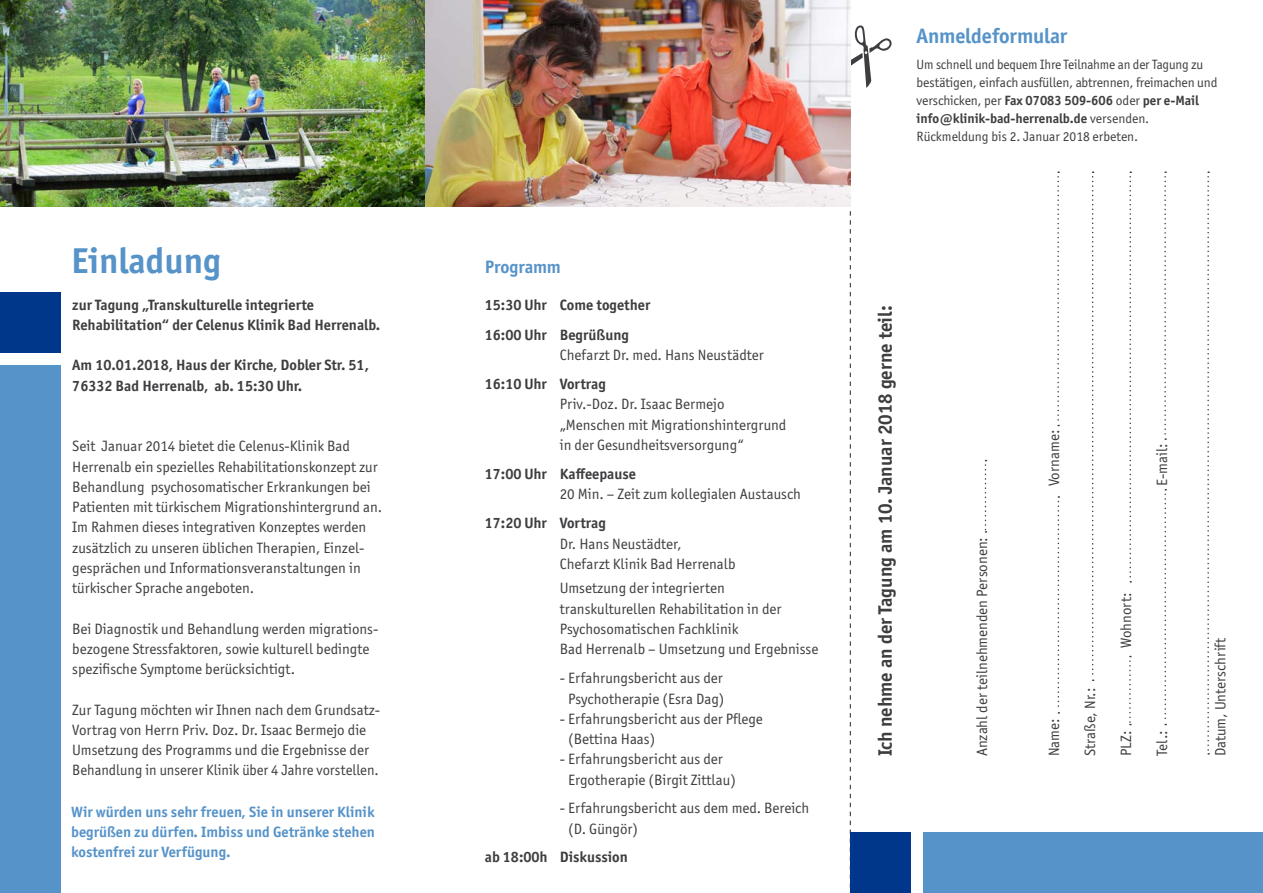
<style>
.page{position:relative;width:1263px;height:893px;background:#fff}
.page>*{position:absolute;margin:0;border:0;box-sizing:border-box;transform-origin:0 0}
.Fly_Fließtext_linksb{font:700 36px "Officina Sans ITC Pro";color:#5693c9}
.t1{font:700 21px "Officina Sans ITC Pro";letter-spacing:-.005em;color:#5693c9}
.t2{font:700 19.5px "Officina Sans ITC Pro";color:#3e3d40}
.Fly_Große_Headline_b{font:700 18px "Officina Sans ITC Pro";letter-spacing:-.005em;color:#5693c9}
.Fly_Fließtext_linksb-2{font:15px/20.2px "Officina Sans ITC Pro";color:#3e3d40}
.Fly_Fließtext_linksb-3{font:700 15px/20.2px "Officina Sans ITC Pro";color:#3e3d40}
.Fly_Fließtext_linksb-4{font:700 15px/20.2px "Officina Sans ITC Pro";color:#5693c9;text-align:justify}
.t3{font:13.5px/18px "Officina Sans ITC Pro";letter-spacing:-.01em;color:#3e3d40}
.s1{font-weight:700}
</style>
<div class="page">
<img style="left:0;top:0;width:850px;height:206px">
<div style="left:0;top:292px;width:60px;height:60px;background:#00378b"></div>
<div style="left:0;top:365px;width:60px;height:528px;background:#5693c9"></div>
<svg style="left:985px;top:460px;width:1px;height:73px"></svg>
<svg style="left:1057px;top:496px;width:2px;height:218px"></svg>
<svg style="left:1057px;top:171px;width:2px;height:255px"></svg>
<svg style="left:1129px;top:656px;width:2px;height:69px"></svg>
<svg style="left:1207px;top:171px;width:2px;height:584px"></svg>
<svg style="left:1092px;top:171px;width:2px;height:510px"></svg>
<svg style="left:1164px;top:489px;width:2px;height:236px"></svg>
<svg style="left:1164px;top:171px;width:2px;height:269px"></svg>
<svg style="left:1129px;top:171px;width:2px;height:412px"></svg>
<svg style="left:850px;top:0;width:41px;height:833px"></svg>
<div style="left:850px;top:833px;width:61px;height:60px;background:#00378b"></div>
<div style="left:923px;top:833px;width:340px;height:60px;background:#5693c9"></div>
<p class="Fly_Fließtext_linksb" style="left:71px;top:238px;width:152px">Einladung</p>
<p class="Fly_Fließtext_linksb-3" style="left:72px;top:294px;width:243px">zur Tagung „Transkulturelle integrierte</p>
<p class="Fly_Fließtext_linksb-3" style="left:72px;top:314px;width:310px">Rehabilitation“ der Celenus Klinik Bad Herrenalb.</p>
<p class="Fly_Fließtext_linksb-3" style="left:72px;top:355px;width:298px">Am 10.01.2018, Haus der Kirche, Dobler Str. 51,<br>76332 Bad Herrenalb, ab. 15:30 Uhr.</p>
<p class="Fly_Fließtext_linksb-2" style="left:72px;top:436px;width:311px">Seit Januar 2014 bietet die Celenus-Klinik Bad Herrenalb ein spezielles Rehabilitationskonzept zur Behandlung psychosomatischer Erkrankungen bei Patienten mit türkischem Migrationshintergrund an.</p>
<p class="Fly_Fließtext_linksb-2" style="left:72px;top:517px;width:295px">Im Rahmen dieses integrativen Konzeptes werden zusätzlich zu unseren üblichen Therapien, Einzel&shy;gesprächen und Informationsveranstaltungen in türkischer Sprache angeboten.</p>
<p class="Fly_Fließtext_linksb-2" style="left:72px;top:618px;width:308px">Bei Diagnostik und Behandlung werden migrations&shy;bezogene Stressfaktoren, sowie kulturell bedingte spezifische Symptome berücksichtigt.</p>
<p class="Fly_Fließtext_linksb-2" style="left:72px;top:699px;width:309px">Zur Tagung möchten wir Ihnen nach dem Grundsatz-Vortrag von Herrn Priv. Doz. Dr. Isaac Bermejo die Umsetzung des Programms und die Ergebnisse der Behandlung in unserer Klinik über 4 Jahre vorstellen.</p>
<p class="Fly_Fließtext_linksb-4" style="left:71px;top:801px;width:305px">Wir würden uns sehr freuen, Sie in unserer Klinik begrüßen zu dürfen. Imbiss und Getränke stehen kostenfrei zur Verfügung.</p>
<p class="Fly_Große_Headline_b" style="left:485px;top:256px;width:78px">Programm</p>
<p class="Fly_Fließtext_linksb-3" style="left:485px;top:295px;width:167px">15:30 Uhr Come together</p>
<p class="Fly_Fließtext_linksb-2" style="left:560px;top:324px;width:206px;text-indent:-75px"><span class="s1">16:00 Uhr Begrüßung<br></span>Chefarzt Dr. med. Hans Neustädter</p>
<p class="Fly_Fließtext_linksb-2" style="left:560px;top:374px;width:166px;text-indent:-75px"><span class="s1">16:10 Uhr Vortrag<br></span>Priv.-Doz. Dr. Isaac Bermejo</p>
<p class="Fly_Fließtext_linksb-2" style="left:560px;top:414px;width:228px">„Menschen mit Migrationshintergrund in der Gesundheitsversorgung“</p>
<p class="Fly_Fließtext_linksb-2" style="left:560px;top:464px;width:243px;text-indent:-75px"><span class="s1">17:00 Uhr Kaffeepause<br></span>20 Min. – Zeit zum kollegialen Austausch</p>
<p class="Fly_Fließtext_linksb-2" style="left:560px;top:513px;width:177px;text-indent:-75px"><span class="s1">17:20 Uhr Vortrag<br></span>Dr. Hans Neustädter,<br>Chefarzt Klinik Bad Herrenalb</p>
<p class="Fly_Fließtext_linksb-2" style="left:560px;top:578px;width:223px">Umsetzung der integrierten transkulturellen Rehabilitation in der<br>Psychosomatischen Fachklinik</p>
<p class="Fly_Fließtext_linksb-2" style="left:560px;top:639px;width:260px">Bad Herrenalb – Umsetzung und Ergebnisse</p>
<p class="Fly_Fließtext_linksb-2" style="left:560px;top:668px;width:166px;text-align:center">- Erfahrungsbericht aus der<br>Psychotherapie (Esra Dag)</p>
<p class="Fly_Fließtext_linksb-2" style="left:568px;top:709px;width:196px;text-indent:-8px">- Erfahrungsbericht aus der Pflege (Bettina Haas)</p>
<p class="Fly_Fließtext_linksb-2" style="left:568px;top:749px;width:169px;text-indent:-8px">- Erfahrungsbericht aus der<br>Ergotherapie (Birgit Zittlau)</p>
<p class="Fly_Fließtext_linksb-2" style="left:568px;top:798px;width:242px;text-indent:-8px">- Erfahrungsbericht aus dem med. Bereich (D. Güngör)</p>
<p class="Fly_Fließtext_linksb-3" style="left:485px;top:847px;width:145px">ab 18:00h Diskussion</p>
<p class="t1" style="left:917px;top:22px;width:152px">Anmeldeformular</p>
<p class="t3" style="left:917px;top:55px;width:302px">Um schnell und bequem Ihre Teilnahme an der Tagung zu bestätigen, einfach ausfüllen, abtrennen, freimachen und verschicken, per <span class="s1">Fax 07083 509-606</span> oder <span class="s1">per e-Mail info@klinik-bad-herrenalb.de</span> versenden.<br>Rückmeldung bis 2. Januar 2018 erbeten.</p>
<p class="t2" style="left:873px;top:756px;width:453px;rotate:-90deg">Ich nehme an der Tagung am 10. Januar 2018 gerne teil:</p>
<p class="Fly_Fließtext_linksb-2" style="left:972px;top:756px;width:221px;rotate:-90deg">Anzahl der teilnehmenden Personen:</p>
<p class="Fly_Fließtext_linksb-2" style="left:1044px;top:486px;width:58px;rotate:-90deg">Vorname:</p>
<p class="Fly_Fließtext_linksb-2" style="left:1152px;top:486px;width:44px;rotate:-90deg">E-mail:</p>
<p class="Fly_Fließtext_linksb-2" style="left:1044px;top:756px;width:39px;rotate:-90deg">Name:</p>
<p class="Fly_Fließtext_linksb-2" style="left:1080px;top:756px;width:70px;rotate:-90deg">Straße, Nr.:</p>
<p class="Fly_Fließtext_linksb-2" style="left:1116px;top:648px;width:58px;rotate:-90deg">Wohnort:</p>
<p class="Fly_Fließtext_linksb-2" style="left:1116px;top:756px;width:27px;rotate:-90deg">PLZ:</p>
<p class="Fly_Fließtext_linksb-2" style="left:1152px;top:756px;width:27px;rotate:-90deg">Tel.:</p>
<p class="Fly_Fließtext_linksb-2" style="left:1210px;top:756px;width:120px;rotate:-90deg">Datum, Unterschrift</p>
</div>
